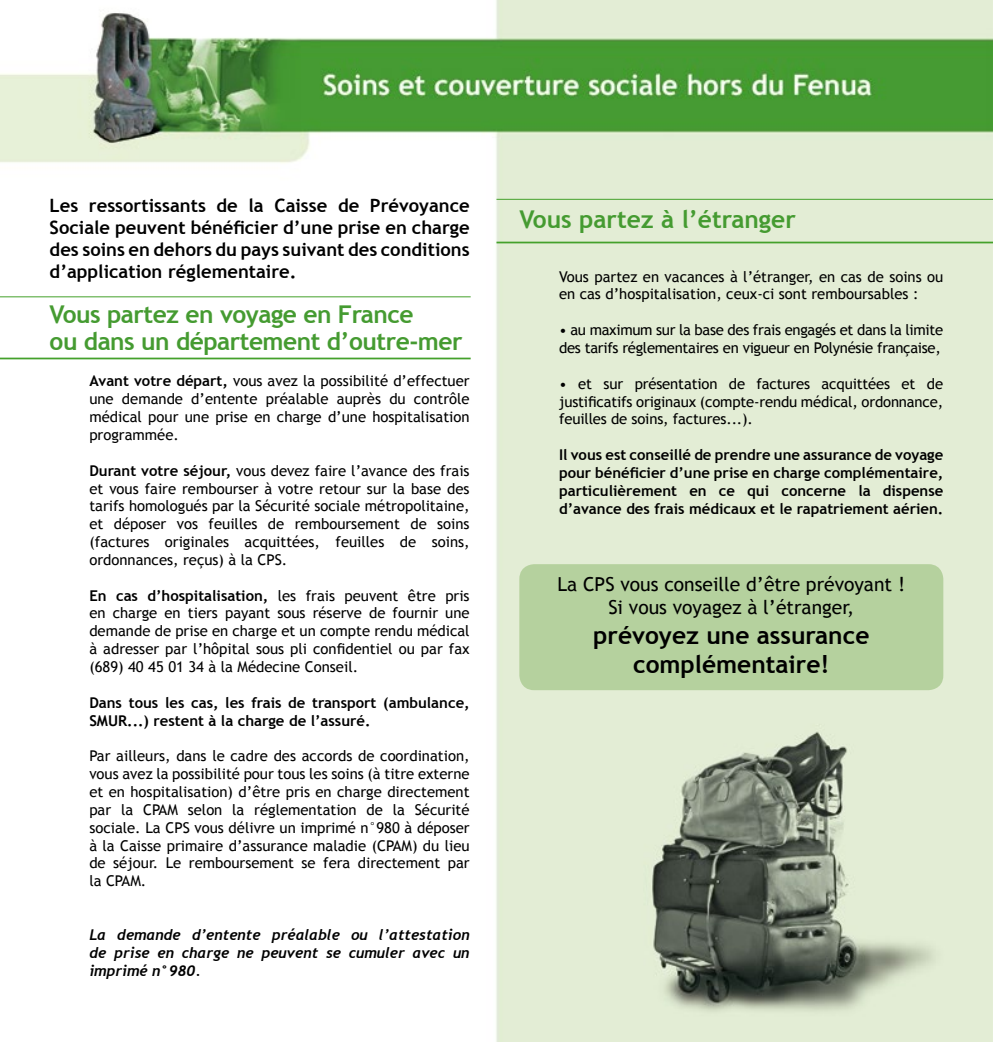
<style>
.page{position:relative;width:993px;height:1042px;background:#fff}
.page>*{position:absolute;margin:0;border:0;box-sizing:border-box;transform-origin:0 0}
.t1{font:700 24.5px/26.2px "Trebuchet MS";letter-spacing:-.02em;color:#459b31}
.t2{font:700 24.5px/29.4px "Trebuchet MS";color:#000;text-align:center}
.t3{font:700 24.5px "Trebuchet MS";color:#459b31}
.t4{font:19.25px/23.1px "Trebuchet MS";color:#000;text-align:center}
.t5{font:700 18.38px/22.1px "Trebuchet MS";color:#000;text-align:justify}
.t6{font:14.88px/17.8px "Trebuchet MS";color:#000;text-align:justify}
.t7{font:700 14.88px/17.8px "Trebuchet MS";color:#000}
.t8{font:14.88px/17.8px "Trebuchet MS";letter-spacing:-.02em;color:#000}
.t9{font:italic 700 14.88px/17.8px "Trebuchet";color:#000;text-align:justify}
.s1{font-weight:700}
</style>
<div class="page">
<img style="left:0;top:0;width:992px;height:1042px">
<hr style="left:0;top:358px;width:470px;height:1px;background:#44a12b">
<hr style="left:0;top:296px;width:470px;height:1px;background:#44a12b">
<hr style="left:496px;top:242px;width:496px;height:1px;background:#44a12b">
<hr style="left:496px;top:199px;width:496px;height:1px;background:#44a12b">
<div style="left:519px;top:564px;width:424px;height:126px;background:#b5d19e;border-radius:15px"></div>
<p class="t5" style="left:50px;top:194px;width:421px">Les ressortissants de la Caisse de Prévoyance Sociale peuvent bénéficier d’une prise en charge des soins en dehors du pays suivant des conditions d’application réglementaire.</p>
<h1 class="t1" style="left:50px;top:301px;width:414px">Vous partez en voyage en France<br>ou dans un département d’outre-mer</h1>
<p class="t6" style="left:89px;top:372px;width:381px"><span class="s1">Avant votre départ,</span> vous avez la possibilité d’effectuer une demande d’entente préalable auprès du contrôle médical pour une prise en charge d’une hospitalisation programmée.</p>
<p class="t6" style="left:89px;top:462px;width:381px"><span class="s1">Durant votre séjour,</span> vous devez faire l’avance des frais et vous faire rembourser à votre retour sur la base des tarifs homologués par la Sécurité sociale métropolitaine, et déposer vos feuilles de remboursement de soins (factures originales acquittées, feuilles de soins, ordonnances, reçus) à la CPS.</p>
<p class="t6" style="left:89px;top:586px;width:381px"><span class="s1">En cas d’hospitalisation,</span> les frais peuvent être pris en charge en tiers payant sous réserve de fournir une demande de prise en charge et un compte rendu médical à adresser par l’hôpital sous pli confidentiel ou par fax (689) 40 45 01 34 à la Médecine Conseil.</p>
<p class="t7" style="left:89px;top:693px;width:381px">Dans tous les cas, les frais de transport (ambulance,<br>SMUR...) restent à la charge de l’assuré.</p>
<p class="t6" style="left:89px;top:747px;width:381px">Par ailleurs, dans le cadre des accords de coordination, vous avez la possibilité pour tous les soins (à titre externe et en hospitalisation) d’être pris en charge directement par la CPAM selon la réglementation de la Sécurité sociale. La CPS vous délivre un imprimé n°980 à déposer à la Caisse primaire d’assurance maladie (CPAM) du lieu de séjour. Le remboursement se fera directement par la CPAM.</p>
<p class="t9" style="left:89px;top:926px;width:382px">La demande d’entente préalable ou l’attestation de prise en charge ne peuvent se cumuler avec un imprimé n°980.</p>
<h1 class="t3" style="left:519px;top:204px;width:278px">Vous partez à l’étranger</h1>
<p class="t6" style="left:559px;top:267px;width:385px">Vous partez en vacances à l’étranger, en cas de soins ou en cas d’hospitalisation, ceux-ci sont remboursables :</p>
<p class="t8" style="left:559px;top:321px;width:385px">• au maximum sur la base des frais engagés et dans la limite des tarifs réglementaires en vigueur en Polynésie française,</p>
<p class="t6" style="left:559px;top:375px;width:385px">• et sur présentation de factures acquittées et de justificatifs originaux (compte-rendu médical, ordonnance, feuilles de soins, factures...).</p>
<p class="t7" style="left:559px;top:446px;width:385px;text-align:justify">Il vous est conseillé de prendre une assurance de voyage pour bénéficier d’une prise en charge complémentaire, particulièrement en ce qui concerne la dispense d’avance des frais médicaux et le rapatriement aérien.</p>
<p class="t4" style="left:557px;top:573px;width:349px">La CPS vous conseille d’être prévoyant !<br>Si vous voyagez à l’étranger,</p>
<h1 class="t2" style="left:593px;top:620px;width:277px">prévoyez une assurance complémentaire!</h1>
</div>
